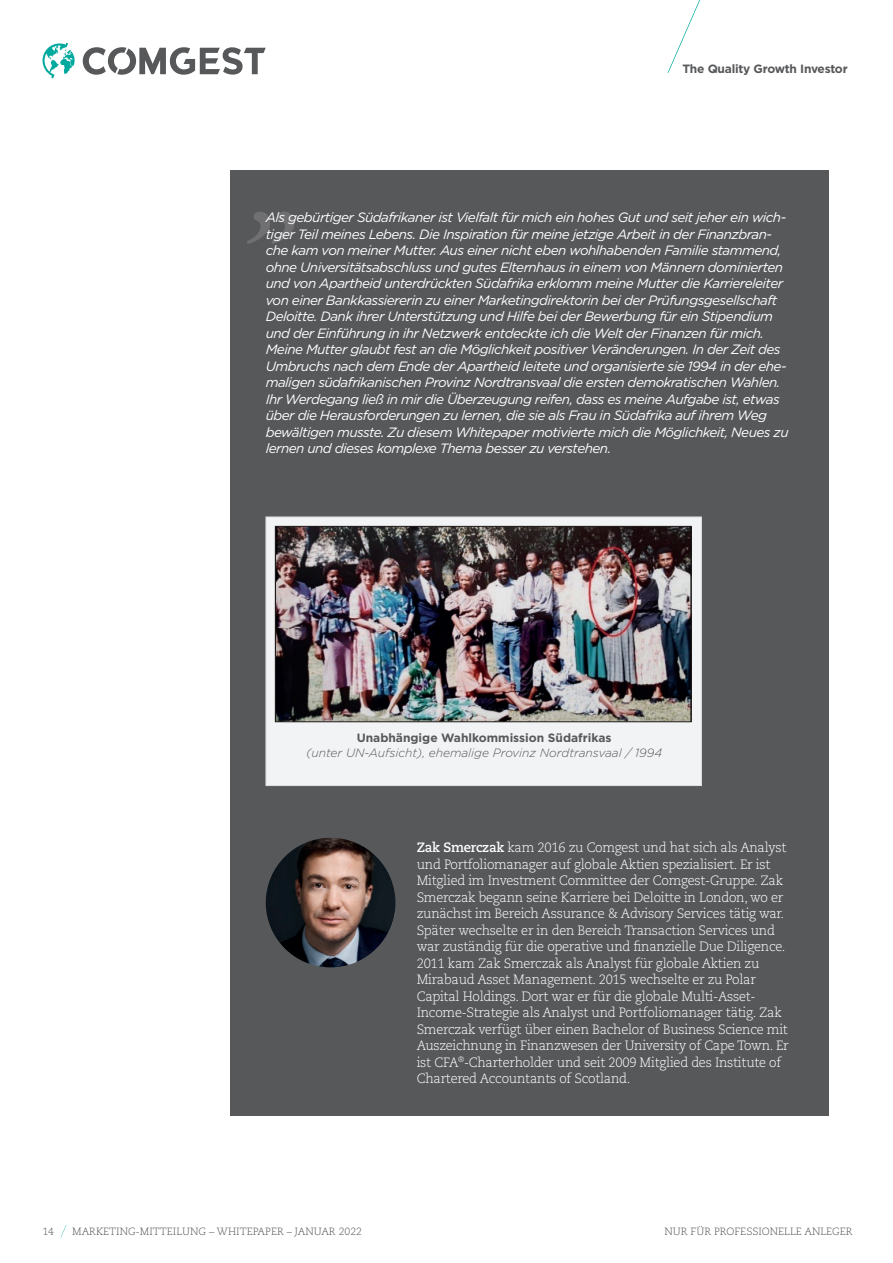
<style>
.page{position:relative;width:893px;height:1263px;background:#fff}
.page>*{position:absolute;margin:0;border:0;box-sizing:border-box;transform-origin:0 0}
.t1{font:italic 13.5px/16.5px "Gotham";letter-spacing:-.04em;color:#fff}
.t2{font:300 13.5px/16.5px "Caecilia LT Pro 45";letter-spacing:-.02em;color:#fff;scale:.96 1}
.t3{font:italic 300 12px "Gotham";color:#57585a}
.t4{font:700 12px "Gotham";color:#57585a}
.t5{font:700 12px "Gotham";letter-spacing:-.02em;color:#57585a}
.t6{font:300 10.5px "Caecilia LT Pro 45";color:#57585a}
.s1{font-family:"Caecilia LT Pro 75";font-weight:700}
</style>
<div class="page">
<svg style="left:668px;top:0;width:32px;height:73px"></svg>
<svg style="left:61px;top:1225px;width:5px;height:12px"></svg>
<svg style="left:83px;top:47px;width:183px;height:28px"></svg>
<svg style="left:43px;top:43px;width:32px;height:35px"></svg>
<div style="left:230px;top:170px;width:598px;height:945px;background:#57585a"></div>
<img style="left:266px;top:838px;width:129px;height:129px;border-radius:65px">
<svg style="left:247px;top:212px;width:47px;height:32px"></svg>
<div style="left:266px;top:517px;width:435px;height:268px;background:#f2f3f4"></div>
<img style="left:277px;top:528px;width:412px;height:192px">
<div style="left:275px;top:526px;width:416px;height:196px;border:1px solid #231f20"></div>
<div style="left:266px;top:517px;width:436px;height:269px;border:1px solid #dcdddf"></div>
<p class="t5" style="left:682px;top:61px;width:167px">The Quality Growth Investor</p>
<p class="t1" style="left:266px;top:209px;width:524px">Als gebürtiger Südafrikaner ist Vielfalt für mich ein hohes Gut und seit jeher ein wich&shy;tiger Teil meines Lebens. Die Inspiration für meine jetzige Arbeit in der Finanzbran&shy;che kam von meiner Mutter. Aus einer nicht eben wohlhabenden Familie stammend, ohne Universitätsabschluss und gutes Elternhaus in einem von Männern dominierten und von Apartheid unterdrückten Südafrika erklomm meine Mutter die Karriereleiter von einer Bankkassiererin zu einer Marketingdirektorin bei der Prüfungsgesellschaft Deloitte. Dank ihrer Unterstützung und Hilfe bei der Bewerbung für ein Stipendium und der Einführung in ihr Netzwerk entdeckte ich die Welt der Finanzen für mich.<br>Meine Mutter glaubt fest an die Möglichkeit positiver Veränderungen. In der Zeit des Umbruchs nach dem Ende der Apartheid leitete und organisierte sie 1994 in der ehe&shy;maligen südafrikanischen Provinz Nordtransvaal die ersten demokratischen Wahlen.<br>Ihr Werdegang ließ in mir die Überzeugung reifen, dass es meine Aufgabe ist, etwas über die Herausforderungen zu lernen, die sie als Frau in Südafrika auf ihrem Weg bewältigen musste. Zu diesem Whitepaper motivierte mich die Möglichkeit, Neues zu lernen und dieses komplexe Thema besser zu verstehen.</p>
<p class="t4" style="left:357px;top:730px;width:256px">Unabhängige Wahlkommission Südafrikas</p>
<p class="t3" style="left:306px;top:745px;width:357px">(unter UN-Aufsicht), ehemalige Provinz Nordtransvaal / 1994</p>
<p class="t2" style="left:417px;top:839px;width:389px"><span class="s1">Zak Smerczak</span> kam 2016 zu Comgest und hat sich als Analyst und Portfoliomanager auf globale Aktien spezialisiert. Er ist Mitglied im Investment Committee der Comgest-Gruppe. Zak Smerczak begann seine Karriere bei Deloitte in London, wo er zunächst im Bereich Assurance &amp; Advisory Services tätig war.<br>Später wechselte er in den Bereich Transaction Services und war zuständig für die operative und finanzielle Due Diligence.<br>2011 kam Zak Smerczak als Analyst für globale Aktien zu Mirabaud Asset Management. 2015 wechselte er zu Polar Capital Holdings. Dort war er für die globale Multi-Asset-Income-Strategie als Analyst und Portfoliomanager tätig. Zak Smerczak verfügt über einen Bachelor of Business Science mit Auszeichnung in Finanzwesen der University of Cape Town. Er ist CFA<sup>®</sup>-Charterholder und seit 2009 Mitglied des Institute of Chartered Accountants of Scotland.</p>
<p class="t6" style="left:43px;top:1224px;width:13px">14</p>
<p class="t6" style="left:72px;top:1224px;width:291px">MARKETING-MITTEILUNG – WHITEPAPER – JANUAR 2022</p>
<p class="t6" style="left:664px;top:1224px;width:190px">NUR FÜR PROFESSIONELLE ANLEGER</p>
</div>
